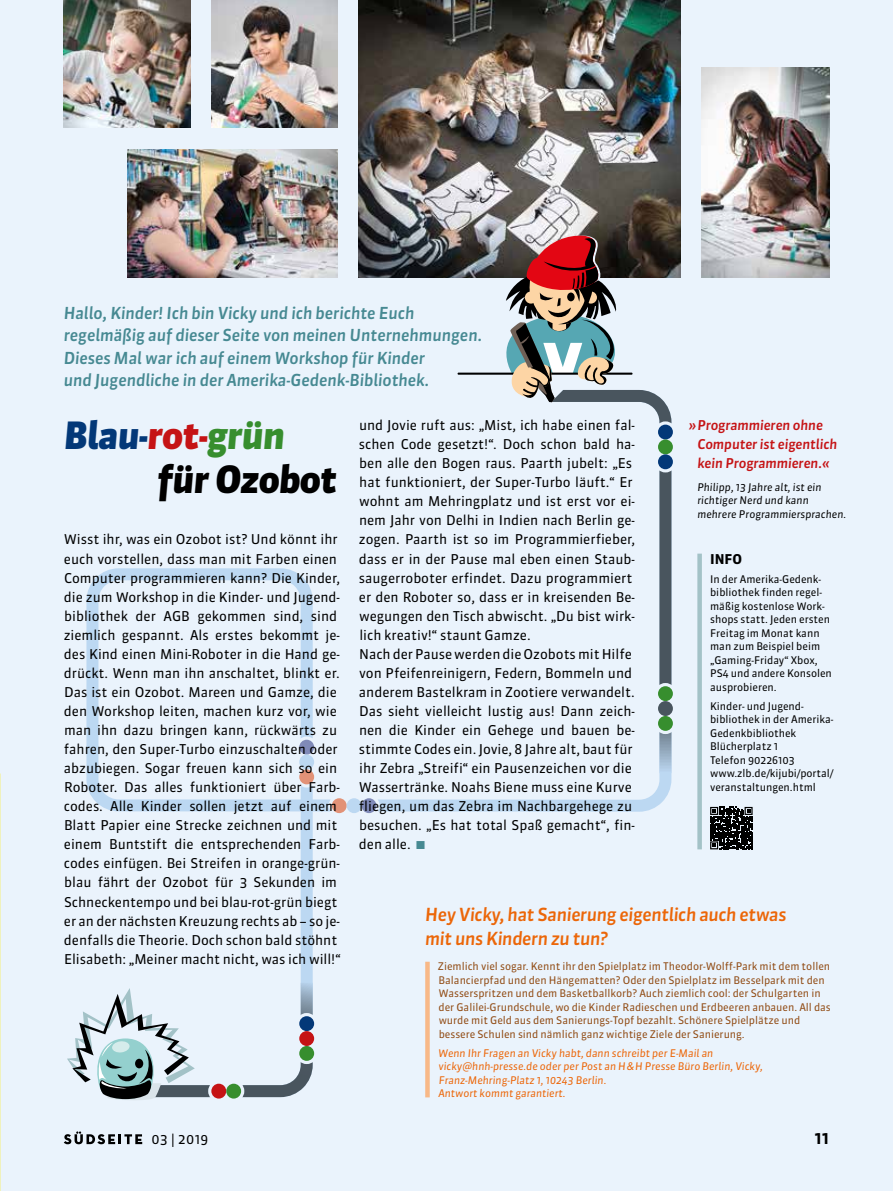
<style>
.page{position:relative;width:893px;height:1191px;background:#eaf3fc}
.page>*{position:absolute;margin:0;border:0;box-sizing:border-box;transform-origin:0 0}
.t1{font:italic 900 37.5px/43.5px "Sanuk";letter-spacing:-.02em;color:#000}
.t2{font:italic 500 18px/24px "Sanuk";letter-spacing:-.02em;color:#ec6608}
.t3{font:italic 500 16.5px/22.5px "Sanuk";letter-spacing:-.005em;color:#468992}
.t4{font:700 16.5px "Sanuk";color:#000}
.t5{font:13.5px/19px "Sanuk";letter-spacing:-.005em;color:#000}
.t6{font:italic 500 13.5px/19px "Sanuk";letter-spacing:-.01em;color:#c51315}
.t7{font:700 13.5px "Sanuk";color:#000}
.t8{font:10.5px/13.5px "Sanuk";letter-spacing:-.005em;color:#914c15}
.t9{font:10.5px/13.5px "Sanuk";letter-spacing:-.005em;color:#000}
.t10{font:italic 10.5px/13.5px "Sanuk";letter-spacing:-.005em;color:#ec6608}
.t11{font:italic 10.5px/13.5px "Sanuk";color:#000}
.s1{color:#033878}
.s2{color:#c51315}
.s3{color:#378e2e}
.s4{font-family:"European Pi Three";color:#468992}
</style>
<div class="page">
<svg style="left:86px;top:568px;width:585px;height:414px"></svg>
<img style="left:0;top:773px;width:1px;height:418px">
<svg style="left:64px;top:1131px;width:78px;height:13px"></svg>
<svg style="left:710px;top:807px;width:43px;height:42px;background:#292b2d"></svg>
<div style="left:425px;top:961px;width:5px;height:136px;background:#f8b887"></div>
<div style="left:697px;top:553px;width:5px;height:296px;background:#a3c2c7"></div>
<svg style="left:67px;top:982px;width:246px;height:118px"></svg>
<img style="left:359px;top:0;width:321px;height:278px">
<img style="left:701px;top:68px;width:128px;height:210px">
<img style="left:128px;top:150px;width:210px;height:128px">
<img style="left:211px;top:0;width:127px;height:128px">
<img style="left:64px;top:0;width:126px;height:128px">
<svg style="left:551px;top:390px;width:120px;height:383px"></svg>
<div style="left:655px;top:683px;width:21px;height:21px;border:6px solid #eaf3fc;border-radius:50%"></div>
<div style="left:655px;top:698px;width:21px;height:21px;border:6px solid #eaf3fc;border-radius:50%"></div>
<div style="left:655px;top:713px;width:21px;height:21px;border:6px solid #eaf3fc;border-radius:50%"></div>
<div style="left:655px;top:421px;width:21px;height:22px;border:6px solid #eaf3fc;border-radius:50%"></div>
<div style="left:655px;top:436px;width:21px;height:21px;border:6px solid #eaf3fc;border-radius:50%"></div>
<div style="left:655px;top:451px;width:21px;height:21px;border:6px solid #eaf3fc;border-radius:50%"></div>
<div style="left:329px;top:795px;width:21px;height:21px;border:6px solid #eaf3fc;border-radius:50%"></div>
<div style="left:343px;top:795px;width:22px;height:21px;border:6px solid #eaf3fc;border-radius:50%"></div>
<div style="left:358px;top:795px;width:22px;height:21px;border:6px solid #eaf3fc;border-radius:50%"></div>
<div style="left:296px;top:736px;width:21px;height:22px;border:6px solid #eaf3fc;border-radius:50%"></div>
<div style="left:296px;top:751px;width:21px;height:21px;border:6px solid #eaf3fc;border-radius:50%"></div>
<div style="left:296px;top:766px;width:21px;height:21px;border:6px solid #eaf3fc;border-radius:50%"></div>
<div style="left:296px;top:1013px;width:21px;height:21px;border:6px solid #eaf3fc;border-radius:50%"></div>
<div style="left:296px;top:1028px;width:21px;height:21px;border:6px solid #eaf3fc;border-radius:50%"></div>
<div style="left:296px;top:1042px;width:21px;height:22px;border:6px solid #eaf3fc;border-radius:50%"></div>
<div style="left:208px;top:1080px;width:21px;height:21px;border:6px solid #eaf3fc;border-radius:50%"></div>
<div style="left:223px;top:1080px;width:21px;height:21px;border:6px solid #eaf3fc;border-radius:50%"></div>
<div style="left:658px;top:686px;width:15px;height:15px;background:#378e2e;border-radius:50%"></div>
<div style="left:658px;top:701px;width:15px;height:15px;background:#49555e;border-radius:50%"></div>
<div style="left:658px;top:716px;width:15px;height:15px;background:#378e2e;border-radius:50%"></div>
<div style="left:658px;top:424px;width:15px;height:15px;background:#033878;border-radius:50%"></div>
<div style="left:658px;top:439px;width:15px;height:15px;background:#378e2e;border-radius:50%"></div>
<div style="left:658px;top:454px;width:15px;height:15px;background:#033878;border-radius:50%"></div>
<div style="left:332px;top:798px;width:15px;height:15px;background:#e29277;border-radius:50%"></div>
<div style="left:347px;top:798px;width:15px;height:15px;background:#bcd8f2;border-radius:50%"></div>
<div style="left:362px;top:798px;width:14px;height:15px;background:#808ab8;border-radius:50%"></div>
<div style="left:299px;top:739px;width:15px;height:15px;background:#808ab8;border-radius:50%"></div>
<div style="left:299px;top:754px;width:15px;height:15px;background:#bcd8f2;border-radius:50%"></div>
<div style="left:299px;top:769px;width:15px;height:15px;background:#e29277;border-radius:50%"></div>
<div style="left:299px;top:1016px;width:15px;height:15px;background:#033878;border-radius:50%"></div>
<div style="left:299px;top:1031px;width:15px;height:15px;background:#c51315;border-radius:50%"></div>
<div style="left:299px;top:1046px;width:15px;height:14px;background:#378e2e;border-radius:50%"></div>
<div style="left:211px;top:1083px;width:15px;height:15px;background:#c51315;border-radius:50%"></div>
<div style="left:226px;top:1083px;width:15px;height:15px;background:#378e2e;border-radius:50%"></div>
<hr style="left:458px;top:372px;width:174px;height:3px;background:#000">
<svg style="left:498px;top:234px;width:135px;height:170px"></svg>
<p class="t3" style="left:64px;top:301px;width:420px">Hallo, Kinder! Ich bin Vicky und ich berichte Euch regelmäßig auf dieser Seite von meinen Unternehmungen.<br>Dieses Mal war ich auf einem Workshop für Kinder<br>und Jugendliche in der Amerika-Gedenk-Bibliothek.</p>
<h1 class="t1" style="left:158px;top:414px;width:181px;text-indent:-94px"><span class="s1">Blau-</span><span class="s2">rot-</span><span class="s3">grün </span>für Ozobot</h1>
<p class="t5" style="left:64px;top:530px;width:279px">Wisst ihr, was ein Ozobot ist? Und könnt ihr euch vorstellen, dass man mit Farben einen Computer programmieren kann? Die Kinder, die zum Workshop in die Kinder- und Jugend&shy;bibliothek der AGB gekommen sind, sind ziemlich gespannt. Als erstes bekommt je&shy;des Kind einen Mini-Roboter in die Hand ge&shy;drückt. Wenn man ihn anschaltet, blinkt er.<br>Das ist ein Ozobot. Mareen und Gamze, die den Workshop leiten, machen kurz vor, wie man ihn dazu bringen kann, rückwärts zu fahren, den Super-Turbo einzuschalten oder abzubiegen. Sogar freuen kann sich so ein Roboter. Das alles funktioniert über Farb&shy;codes. Alle Kinder sollen jetzt auf einem Blatt Papier eine Strecke zeichnen und mit einem Buntstift die entsprechenden Farb&shy;codes einfügen. Bei Streifen in orange-grün&shy;blau fährt der Ozobot für 3 Sekunden im Schneckentempo und bei blau-rot-grün biegt er an der nächsten Kreuzung rechts ab – so je&shy;denfalls die Theorie. Doch schon bald stöhnt Elisabeth: „Meiner macht nicht, was ich will!“</p>
<p class="t5" style="left:152px;top:1129px;width:58px">03 | 2019</p>
<p class="t5" style="left:359px;top:416px;width:278px">und Jovie ruft aus: „Mist, ich habe einen fal&shy;schen Code gesetzt!“. Doch schon bald ha&shy;ben alle den Bogen raus. Paarth jubelt: „Es hat funktioniert, der Super-Turbo läuft.“ Er wohnt am Mehringplatz und ist erst vor ei&shy;nem Jahr von Delhi in Indien nach Berlin ge&shy;zogen. Paarth ist so im Programmierfieber, dass er in der Pause mal eben einen Staub&shy;saugerroboter erfindet. Dazu programmiert er den Roboter so, dass er in kreisenden Be&shy;wegungen den Tisch abwischt. „Du bist wirk&shy;lich kreativ!“ staunt Gamze.<br>Nach der Pause werden die Ozobots mit Hilfe von Pfeifenreinigern, Federn, Bommeln und anderem Bastelkram in Zootiere verwandelt.<br>Das sieht vielleicht lustig aus! Dann zeich&shy;nen die Kinder ein Gehege und bauen be&shy;stimmte Codes ein. Jovie, 8 Jahre alt, baut für ihr Zebra „Streifi“ ein Pausenzeichen vor die Wassertränke. Noahs Biene muss eine Kurve fliegen, um das Zebra im Nachbargehege zu besuchen. „Es hat total Spaß gemacht“, fin&shy;den alle. <span class="s4">K</span></p>
<p class="t6" style="left:697px;top:416px;width:141px;text-indent:-9px">»Programmieren ohne<br>Computer ist eigentlich kein Programmieren.«</p>
<p class="t11" style="left:697px;top:480px;width:150px">Philipp, 13 Jahre alt, ist ein richtiger Nerd und kann mehrere Programmiersprachen.</p>
<p class="t7" style="left:710px;top:550px;width:33px">INFO</p>
<p class="t9" style="left:710px;top:572px;width:123px">In der Amerika-Gedenk&shy;bibliothek finden regel&shy;mäßig kostenlose Work&shy;shops statt. Jeden ersten<br>Freitag im Monat kann man zum Beispiel beim „Gaming-Friday“ Xbox,<br>PS4 und andere Konsolen ausprobieren.</p>
<p class="t9" style="left:710px;top:699px;width:125px">Kinder- und Jugend&shy;bibliothek in der Amerika-<br>Gedenkbibliothek<br>Blücherplatz 1<br>Telefon 90226103 www.zlb.de/kijubi/portal/ veranstaltungen.html</p>
<h2 class="t2" style="left:425px;top:902px;width:363px">Hey Vicky, hat Sanierung eigentlich auch etwas mit uns Kindern zu tun?</h2>
<p class="t8" style="left:438px;top:959px;width:394px">Ziemlich viel sogar. Kennt ihr den Spielplatz im Theodor-Wolff-Park mit dem tollen Balancierpfad und den Hängematten? Oder den Spielplatz im Besselpark mit den Wasserspritzen und dem Basketballkorb? Auch ziemlich cool: der Schulgarten in der Galilei-Grundschule, wo die Kinder Radieschen und Erdbeeren anbauen. All das wurde mit Geld aus dem Sanierungs-Topf bezahlt. Schönere Spielplätze und bessere Schulen sind nämlich ganz wichtige Ziele der Sanierung.</p>
<p class="t10" style="left:438px;top:1046px;width:326px">Wenn Ihr Fragen an Vicky habt, dann schreibt per E-Mail an vicky@hnh-presse.de oder per Post an H&amp;H Presse Büro Berlin, Vicky, Franz-Mehring-Platz 1, 10243 Berlin.<br>Antwort kommt garantiert.</p>
<p class="t4" style="left:814px;top:1128px;width:16px">11</p>
</div>
